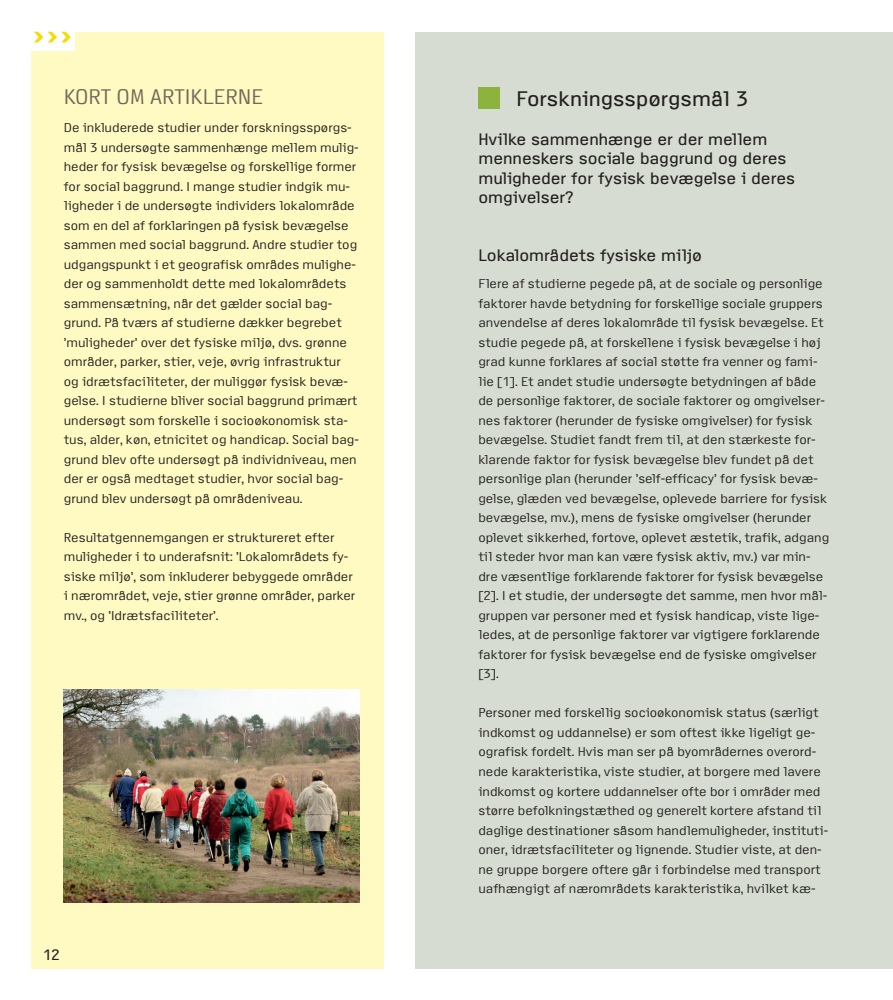
<style>
.page{position:relative;width:893px;height:1000px;background:#fff}
.page>*{position:absolute;margin:0;border:0;box-sizing:border-box;transform-origin:0 0}
.t1{font:21px "Access";color:#231f20}
.t2{font:21px "Access";color:#73675a}
.t3{font:16.5px/19.5px "Access";color:#231f20}
.t4{font:15px "Access";color:#231f20}
.t5{font:12.75px/19.5px "Access";color:#231f20}
</style>
<div class="page">
<div style="left:32px;top:32px;width:352px;height:935px;background:#fffac1"></div>
<div style="left:31px;top:26px;width:44px;height:25px;background:#fff"></div>
<svg style="left:34px;top:32px;width:37px;height:10px"></svg>
<div style="left:415px;top:32px;width:478px;height:935px;background:#d6dcd1"></div>
<div style="left:478px;top:87px;width:22px;height:21px;background:#8bb33d"></div>
<img style="left:64px;top:689px;width:295px;height:212px">
<h1 class="t2" style="left:64px;top:85px;width:201px">KORT OM ARTIKLERNE</h1>
<p class="t5" style="left:64px;top:118px;width:297px">De inkluderede studier under forskningsspørgs&shy;mål 3 undersøgte sammenhænge mellem mulig&shy;heder for fysisk bevægelse og forskellige former for social baggrund. I mange studier indgik mu&shy;ligheder i de undersøgte individers lokalområde som en del af forklaringen på fysisk bevægelse sammen med social baggrund. Andre studier tog udgangspunkt i et geografisk områdes mulighe&shy;der og sammenholdt dette med lokalområdets sammensætning, når det gælder social bag&shy;grund. På tværs af studierne dækker begrebet ’muligheder’ over det fysiske miljø, dvs. grønne områder, parker, stier, veje, øvrig infrastruktur og idrætsfaciliteter, der muliggør fysisk bevæ&shy;gelse. I studierne bliver social baggrund primært undersøgt som forskelle i socioøkonomisk sta&shy;tus, alder, køn, etnicitet og handicap. Social bag&shy;grund blev ofte undersøgt på individniveau, men der er også medtaget studier, hvor social bag&shy;grund blev undersøgt på områdeniveau.</p>
<p class="t5" style="left:64px;top:527px;width:293px">Resultatgennemgangen er struktureret efter muligheder i to underafsnit: ’Lokalområdets fy&shy;siske miljø’, som inkluderer bebyggede områder i nærområdet, veje, stier grønne områder, parker mv., og ’Idrætsfaciliteter’.</p>
<p class="t4" style="left:43px;top:946px;width:19px">12</p>
<h1 class="t1" style="left:517px;top:88px;width:233px">Forskningsspørgsmål 3</h1>
<p class="t3" style="left:478px;top:129px;width:318px">Hvilke sammenhænge er der mellem menneskers sociale baggrund og deres muligheder for fysisk bevægelse i deres omgivelser?</p>
<p class="t3" style="left:478px;top:245px;width:225px">Lokalområdets fysiske miljø</p>
<p class="t5" style="left:478px;top:274px;width:352px">Flere af studierne pegede på, at de sociale og personlige faktorer havde betydning for forskellige sociale gruppers anvendelse af deres lokalområde til fysisk bevægelse. Et studie pegede på, at forskellene i fysisk bevægelse i høj grad kunne forklares af social støtte fra venner og fami&shy;lie [1]. Et andet studie undersøgte betydningen af både de personlige faktorer, de sociale faktorer og omgivelser&shy;nes faktorer (herunder de fysiske omgivelser) for fysisk bevægelse. Studiet fandt frem til, at den stærkeste for&shy;klarende faktor for fysisk bevægelse blev fundet på det personlige plan (herunder ’self-efficacy’ for fysisk bevæ&shy;gelse, glæden ved bevægelse, oplevede barriere for fysisk bevægelse, mv.), mens de fysiske omgivelser (herunder oplevet sikkerhed, fortove, oplevet æstetik, trafik, adgang til steder hvor man kan være fysisk aktiv, mv.) var min&shy;dre væsentlige forklarende faktorer for fysisk bevægelse [2]. I et studie, der undersøgte det samme, men hvor mål&shy;gruppen var personer med et fysisk handicap, viste lige&shy;ledes, at de personlige faktorer var vigtigere forklarende faktorer for fysisk bevægelse end de fysiske omgivelser [3].</p>
<p class="t5" style="left:478px;top:703px;width:351px">Personer med forskellig socioøkonomisk status (særligt indkomst og uddannelse) er som oftest ikke ligeligt ge&shy;ografisk fordelt. Hvis man ser på byområdernes overord&shy;nede karakteristika, viste studier, at borgere med lavere indkomst og kortere uddannelser ofte bor i områder med større befolkningstæthed og generelt kortere afstand til daglige destinationer såsom handlemuligheder, instituti&shy;oner, idrætsfaciliteter og lignende. Studier viste, at den&shy;ne gruppe borgere oftere går i forbindelse med transport uafhængigt af nærområdets karakteristika, hvilket kæ-</p>
</div>
